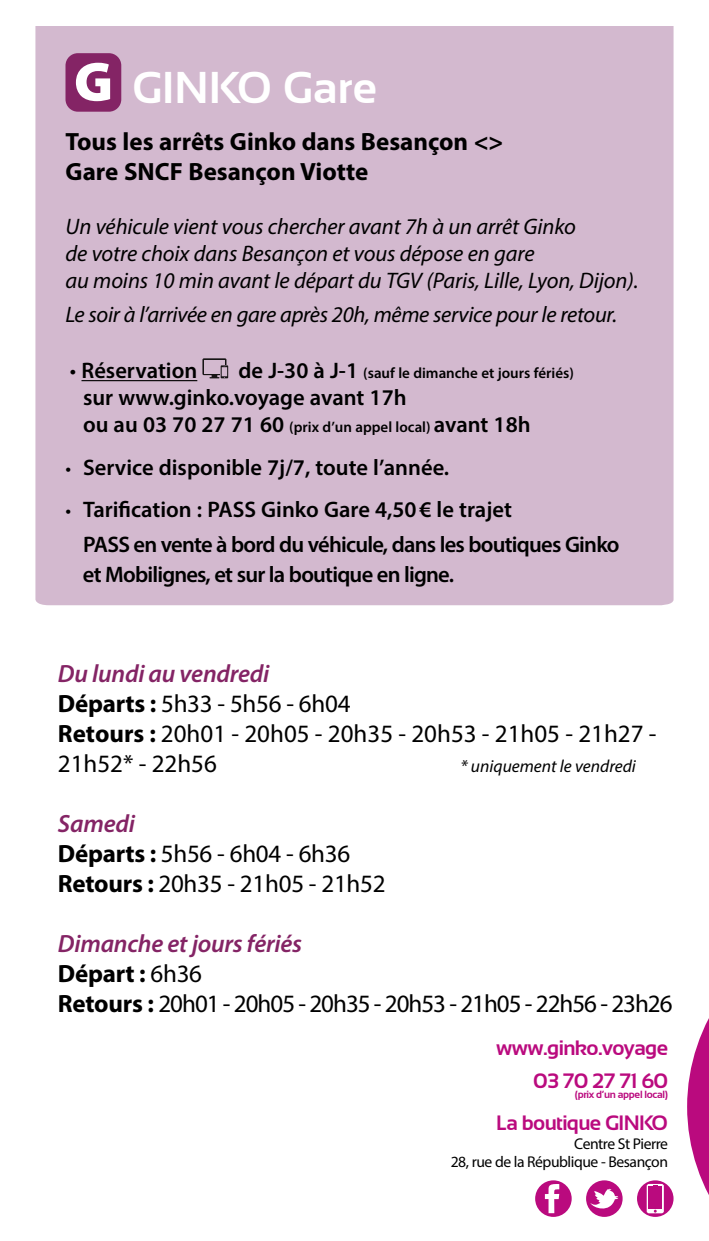
<style>
.page{position:relative;width:709px;height:1241px;background:#fff}
.page>*{position:absolute;margin:0;border:0;box-sizing:border-box;transform-origin:0 0}
.t1{font:900 56px "Myriad Pro";color:#fff}
.t2{font:700 44.5px "Sansation";color:#fff}
.t3{font:25px/30px "Myriad Pro";letter-spacing:-.01em;color:#000}
.t4{font:25px/30px "Myriad Pro";letter-spacing:-.04em;color:#000}
.t5{font:700 25px/30px "Myriad Pro";color:#000}
.t6{font:italic 22.5px/27px "Myriad Pro";letter-spacing:-.005em;color:#000}
.t7{font:600 22.5px/35px "Myriad Pro";letter-spacing:-.035em;color:#000}
.t8{font:600 22.5px/27px "Myriad Pro";letter-spacing:-.005em;color:#000}
.t9{font:700 20.75px/32px "Sansation";letter-spacing:-.03em;color:#ba0a7e;text-align:right}
.t10{font:italic 17.5px "Myriad Pro";color:#000}
.t11{font:15.5px/17.2px "Myriad Pro";letter-spacing:-.03em;color:#000;text-align:right}
.t12{font:600 15px "Myriad Pro";color:#000}
.t13{font:700 10.5px "Sansation";letter-spacing:-.03em;color:#ba0a7e}
.s1{font-weight:400}
.s2{font-size:22.5px}
.s3{font-size:15px}
.s4{font-weight:400;font-size:20.25px}
.s5{font-weight:600;font-style:italic;color:#842465}
.s6{font-weight:700}
</style>
<div class="page">
<div style="left:35px;top:26px;width:638px;height:579px;background:#d3b9cf"></div>
<svg style="left:687px;top:1018px;width:22px;height:177px"></svg>
<div style="left:535px;top:1180px;width:36px;height:36px;background:#ba0a7e;border-radius:50%"></div>
<svg style="left:545px;top:1184px;width:14px;height:28px"></svg>
<div style="left:586px;top:1180px;width:36px;height:36px;background:#ba0a7e;border-radius:50%"></div>
<svg style="left:590px;top:1188px;width:28px;height:25px"></svg>
<div style="left:637px;top:1180px;width:36px;height:36px;background:#ba0a7e;border-radius:50%"></div>
<svg style="left:646px;top:1183px;width:18px;height:30px"></svg>
<div style="left:648px;top:1186px;width:14px;height:22px;background:#ba0a7e"></div>
<hr style="left:81px;top:380px;width:116px;height:1px;background:#000">
<div style="left:65px;top:53px;width:56px;height:59px;background:#842465;border-radius:12px"></div>
<svg style="left:202px;top:358px;width:26px;height:20px"></svg>
<h1 class="t1" style="left:74px;top:44px;width:40px">G</h1>
<h2 class="t2" style="left:132px;top:62px;width:246px">GINKO Gare</h2>
<p class="t5" style="left:65px;top:126px;width:439px">Tous les arrêts Ginko dans Besançon &lt;&gt;<br>Gare SNCF Besançon Viotte</p>
<p class="t6" style="left:65px;top:213px;width:574px">Un véhicule vient vous chercher avant 7h à un arrêt Ginko<br>de votre choix dans Besançon et vous dépose en gare<br>au moins 10 min avant le départ du TGV (Paris, Lille, Lyon, Dijon).</p>
<p class="t6" style="left:65px;top:301px;width:553px">Le soir à l’arrivée en gare après 20h, même service pour le retour.</p>
<p class="t8" style="left:70px;top:357px;width:129px"><span class="s1">•</span> Réservation</p>
<p class="t12" style="left:238px;top:364px;width:337px"><span class="s2">de J-30 à J-1</span> (sauf le dimanche et jours fériés)</p>
<p class="t8" style="left:83px;top:384px;width:449px">sur www.ginko.voyage avant 17h<br>ou au 03 70 27 71 60 <span class="s3">(prix d’un appel local)</span> avant 18h</p>
<p class="t8" style="left:65px;top:453px;width:385px"><span class="s4">•</span> Service disponible 7j/7, toute l’année.</p>
<p class="t7" style="left:83px;top:491px;width:538px;text-indent:-17px"><span class="s4">•</span> Tarification : PASS Ginko Gare 4,50€ le trajet<br>PASS en vente à bord du véhicule, dans les boutiques Ginko</p>
<p class="t7" style="left:83px;top:556px;width:372px">et Mobilignes, et sur la boutique en ligne.</p>
<p class="t3" style="left:58px;top:658px;width:600px"><span class="s5">Du lundi au vendredi<br></span><span class="s6">Départs :</span> 5h33 - 5h56 - 6h04<br><span class="s6">Retours :</span> 20h01 - 20h05 - 20h35 - 20h53 - 21h05 - 21h27 -<br>21h52* - 22h56</p>
<p class="t10" style="left:460px;top:755px;width:177px">* uniquement le vendredi</p>
<p class="t3" style="left:58px;top:808px;width:329px"><span class="s5">Samedi<br></span><span class="s6">Départs :</span> 5h56 - 6h04 - 6h36<br><span class="s6">Retours :</span> 20h35 - 21h05 - 21h52</p>
<p class="t4" style="left:58px;top:928px;width:616px"><span class="s5">Dimanche et jours fériés<br></span><span class="s6">Départ :</span> 6h36<br><span class="s6">Retours :</span> 20h01 - 20h05 - 20h35 - 20h53 - 21h05 - 22h56 - 23h26</p>
<p class="t9" style="left:496px;top:1032px;width:173px">www.ginko.voyage<br>03 70 27 71 60</p>
<p class="t13" style="left:574px;top:1087px;width:95px">(prix d’un appel local)</p>
<p class="t9" style="left:496px;top:1106px;width:173px">La boutique GINKO</p>
<p class="t11" style="left:451px;top:1135px;width:219px">Centre St Pierre<br>28, rue de la République - Besançon</p>
</div>
